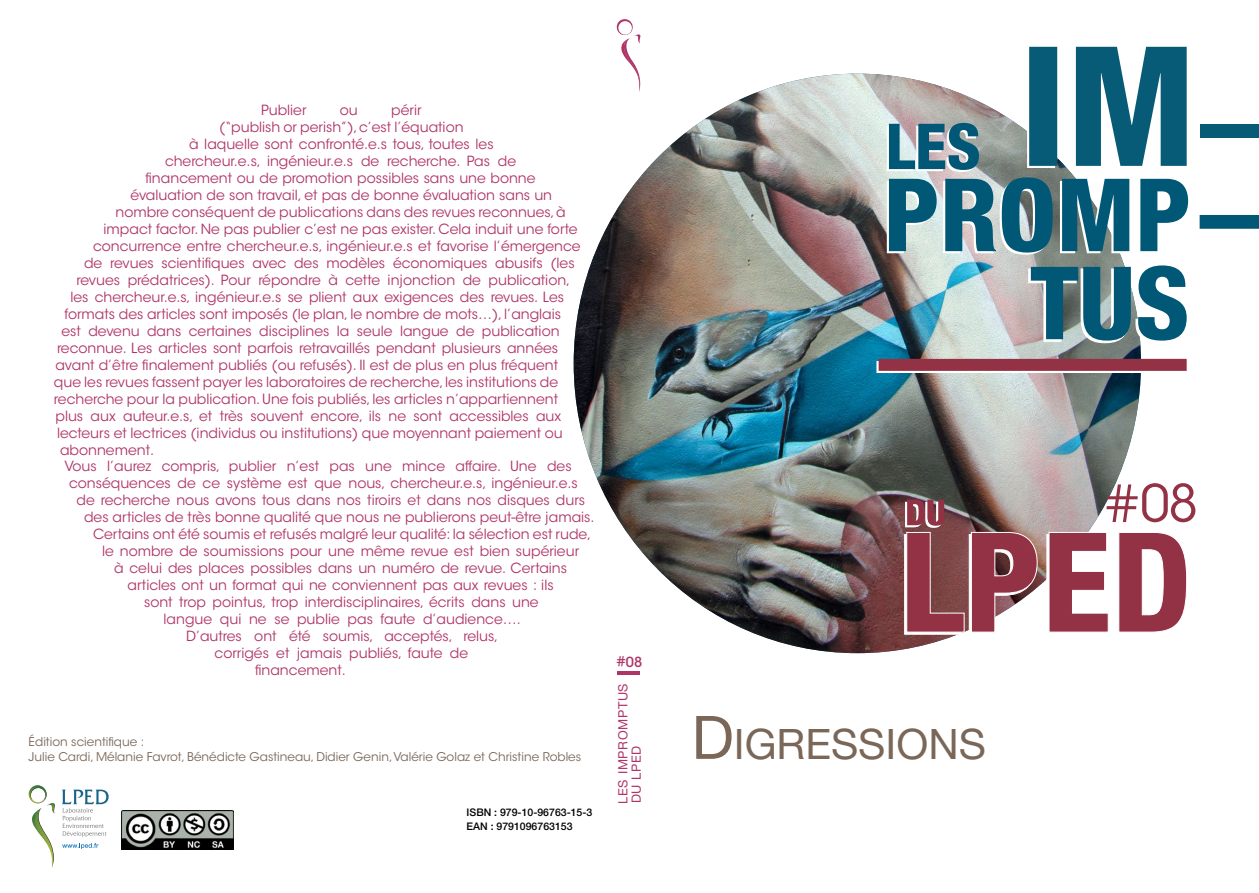
<style>
.page{position:relative;width:1259px;height:893px;background:#fff}
.page>*{position:absolute;margin:0;border:0;box-sizing:border-box;transform-origin:0 0}
.t1{font:51.15px "ITC Avant Garde Std";color:#943245}
.t2{font:42px "Helvetica Neue LT Std";color:#7a6758}
.t3{font:13.95px "ITC Avant Garde Std";color:#af3568}
.t4{font:500 13.8px "ITC Avant Garde Std";color:#af3568}
.t5{font:12.75px "Helvetica Neue LT Std";letter-spacing:.05em;color:#af3568}
.t6{font:12px/15px "ITC Avant Garde Std";color:#7a6758}
.t7{font:10.5px "Helvetica Neue LT 65 Md";color:#000}
.s1{font-size:15.9px}
.s2{font-size:60px}
.s3{font-size:58.95px}
</style>
<div class="page">
<img style="left:573px;top:74px;width:568px;height:579px">
<div style="left:876px;top:361px;width:308px;height:12px;background:#fff"></div>
<svg style="left:887px;top:47px;width:372px;height:208px"></svg>
<svg style="left:1028px;top:265px;width:158px;height:78px"></svg>
<svg style="left:904px;top:500px;width:133px;height:134px;background:#9a6168"></svg>
<svg style="left:1047px;top:532px;width:139px;height:102px"></svg>
<div style="left:878px;top:359px;width:308px;height:12px;background:#943245"></div>
<div style="left:1200px;top:124px;width:59px;height:13px;background:#075b76"></div>
<svg style="left:615px;top:19px;width:26px;height:73px"></svg>
<img style="left:122px;top:810px;width:111px;height:39px">
<svg style="left:29px;top:785px;width:26px;height:83px"></svg>
<svg style="left:62px;top:789px;width:47px;height:48px"></svg>
<svg style="left:62px;top:843px;width:36px;height:6px"></svg>
<hr style="left:617px;top:671px;width:23px;height:3px;background:#af3568">
<p class="t3" style="left:261px;top:102px;width:47px">Publier</p>
<p class="t3" style="left:340px;top:102px;width:19px">ou</p>
<p class="t3" style="left:391px;top:102px;width:32px">périr</p>
<p class="t3" style="left:219px;top:119px;width:246px">(“publish or perish”), c’est l’équation</p>
<p class="t3" style="left:189px;top:136px;width:306px">à laquelle sont confronté.e.s tous, toutes les</p>
<p class="t3" style="left:165px;top:153px;width:353px">chercheur.e.s, ingénieur.e.s de recherche. Pas de</p>
<p class="t3" style="left:145px;top:170px;width:391px">financement ou de promotion possibles sans une bonne</p>
<p class="t3" style="left:130px;top:187px;width:423px">évaluation de son travail, et pas de bonne évaluation sans un</p>
<p class="t3" style="left:116px;top:204px;width:452px">nombre conséquent de publications dans des revues reconnues, à</p>
<p class="t3" style="left:104px;top:221px;width:475px">impact factor. Ne pas publier c’est ne pas exister. Cela induit une forte</p>
<p class="t3" style="left:93px;top:238px;width:489px">concurrence entre chercheur.e.s, ingénieur.e.s et favorise l’émergence</p>
<p class="t3" style="left:84px;top:255px;width:492px">de revues scientifiques avec des modèles économiques abusifs (les</p>
<p class="t3" style="left:76px;top:271px;width:495px">revues prédatrices). Pour répondre à cette injonction de publication,</p>
<p class="t3" style="left:70px;top:288px;width:495px">les chercheur.e.s, ingénieur.e.s se plient aux exigences des revues. Les</p>
<p class="t3" style="left:65px;top:305px;width:498px">formats des articles sont imposés (le plan, le nombre de mots…), l’anglais</p>
<p class="t3" style="left:62px;top:322px;width:499px">est devenu dans certaines disciplines la seule langue de publication</p>
<p class="t3" style="left:57px;top:339px;width:502px">reconnue. Les articles sont parfois retravaillés pendant plusieurs années</p>
<p class="t3" style="left:55px;top:356px;width:504px">avant d’être finalement publiés (ou refusés). Il est de plus en plus fréquent</p>
<p class="t3" style="left:54px;top:373px;width:506px">que les revues fassent payer les laboratoires de recherche, les institutions de</p>
<p class="t3" style="left:54px;top:390px;width:506px">recherche pour la publication. Une fois publiés, les articles n’appartiennent</p>
<p class="t3" style="left:55px;top:407px;width:507px">plus aux auteur.e.s, et très souvent encore, ils ne sont accessibles aux</p>
<p class="t3" style="left:57px;top:424px;width:507px">lecteurs et lectrices (individus ou institutions) que moyennant paiement ou</p>
<p class="t3" style="left:60px;top:441px;width:96px">abonnement.</p>
<p class="t3" style="left:65px;top:458px;width:508px">Vous l’aurez compris, publier n’est pas une mince affaire. Une des</p>
<p class="t3" style="left:69px;top:475px;width:510px">conséquences de ce système est que nous, chercheur.e.s, ingénieur.e.s</p>
<p class="t3" style="left:77px;top:492px;width:510px">de recherche nous avons tous dans nos tiroirs et dans nos disques durs</p>
<p class="t3" style="left:84px;top:509px;width:512px">des articles de très bonne qualité que nous ne publierons peut-être jamais.</p>
<p class="t3" style="left:93px;top:526px;width:500px">Certains ont été soumis et refusés malgré leur qualité: la sélection est rude,</p>
<p class="t3" style="left:102px;top:543px;width:478px">le nombre de soumissions pour une même revue est bien supérieur</p>
<p class="t3" style="left:114px;top:560px;width:454px">à celui des places possibles dans un numéro de revue. Certains</p>
<p class="t3" style="left:128px;top:577px;width:427px">articles ont un format qui ne conviennent pas aux revues : ils</p>
<p class="t3" style="left:144px;top:594px;width:396px">sont trop pointus, trop interdisciplinaires, écrits dans une</p>
<p class="t3" style="left:164px;top:610px;width:359px">langue qui ne se publie pas faute d’audience….</p>
<p class="t3" style="left:186px;top:627px;width:314px">D’autres ont été soumis, acceptés, relus,</p>
<p class="t3" style="left:215px;top:644px;width:255px">corrigés et jamais publiés, faute de</p>
<p class="t3" style="left:255px;top:661px;width:92px">financement.</p>
<p class="t6" style="left:29px;top:734px;width:554px">Édition scientifique :<br>Julie Cardi, Mélanie Favrot, Bénédicte Gastineau, Didier Genin, Valérie Golaz et Christine Robles</p>
<p class="t7" style="left:466px;top:806px;width:127px">ISBN : 979-10-96763-15-3</p>
<p class="t7" style="left:466px;top:820px;width:107px">EAN : 9791096763153</p>
<p class="t4" style="left:616px;top:653px;width:27px"><span class="s1">#</span>08</p>
<p class="t5" style="left:615px;top:804px;width:122px;rotate:-90deg">LES IMPROMPTUS</p>
<p class="t5" style="left:628px;top:803px;width:59px;rotate:-90deg">DU LPED</p>
<h2 class="t2" style="left:691px;top:719px;width:296px"><span class="s2">D</span>IGRESSIONS</h2>
<h1 class="t1" style="left:1105px;top:472px;width:94px"><span class="s3">#</span>08</h1>
</div>
